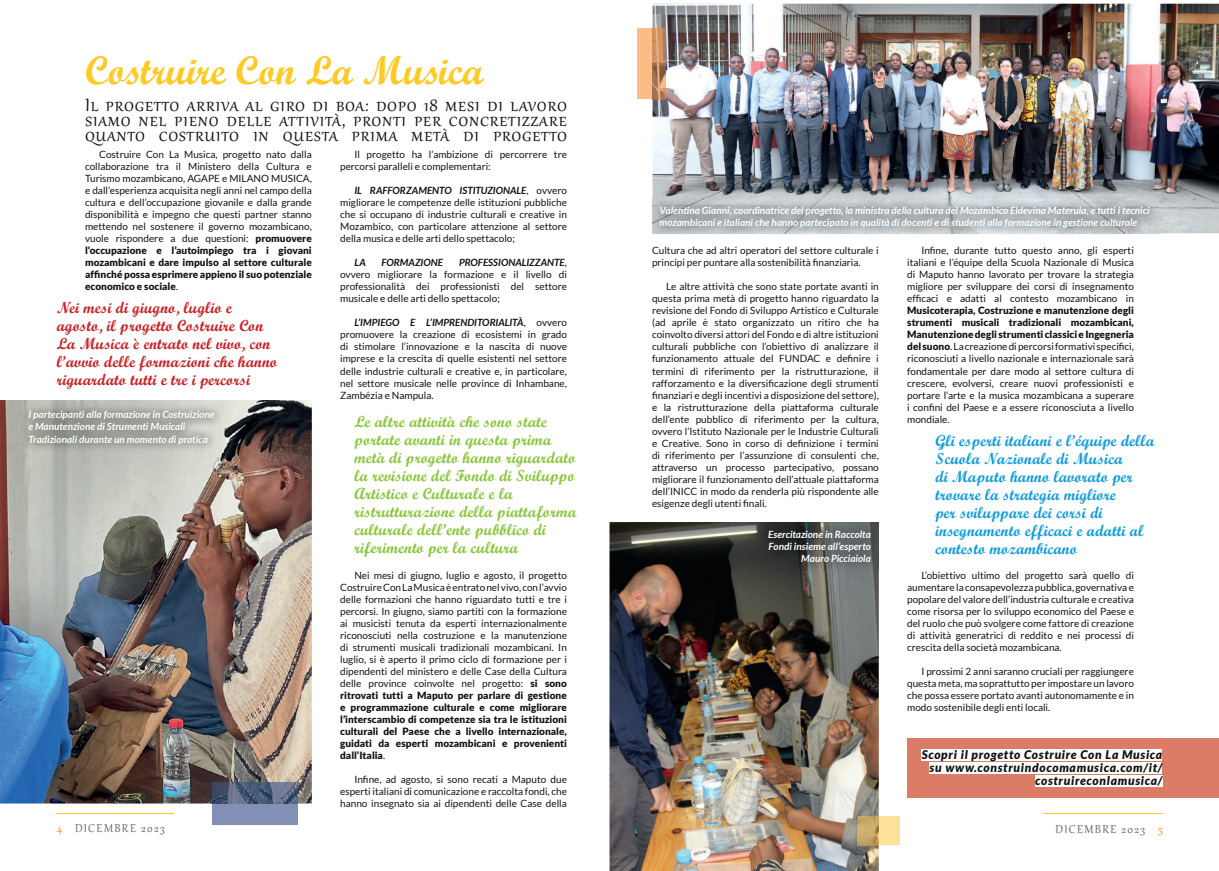
<style>
.page{position:relative;width:1219px;height:871px;background:#fff}
.page>*{position:absolute;margin:0;border:0;box-sizing:border-box;transform-origin:0 0}
.t1{font:40px "Script MT Bold";color:#feca26}
.t2{font:22px "Gabriola";letter-spacing:.03em;color:#101315}
.t3{font:16px/18px "Script MT Bold";letter-spacing:.01em;color:#8bc63f}
.t4{font:16px/18px "Script MT Bold";letter-spacing:.01em;color:#149dd9}
.t5{font:16px/18px "Script MT Bold";letter-spacing:.01em;color:#c62529}
.t6{font:14px "Gabriola";letter-spacing:.1em;color:#5b5e5f}
.t7{font:italic 900 12px/13px "Lato";letter-spacing:.06em;color:#101315;text-align:right}
.t8{font:10px/12px "Lato";color:#101315;text-align:justify}
.t9{font:italic 700 10px/12px "Lato";color:#fff}
.t10{font:italic 700 10px "Lato";letter-spacing:.005em;color:#101315}
.s1{font-weight:900}
.s2{font-weight:700;font-style:italic}
.s3{color:#f58322}
</style>
<div class="page">
<hr style="left:57px;top:812px;width:117px;height:1px;background:#feca26">
<hr style="left:57px;top:813px;width:117px;height:1px;background:#feca26">
<hr style="left:1044px;top:812px;width:119px;height:1px;background:#feca26">
<hr style="left:1044px;top:813px;width:119px;height:1px;background:#feca26">
<img style="left:0;top:400px;width:312px;height:403px">
<img style="left:20px;top:402px;width:203px;height:50px">
<div style="left:213px;top:803px;width:85px;height:21px;background:#8290b7"></div>
<img style="left:213px;top:782px;width:85px;height:21px">
<img style="left:653px;top:4px;width:566px;height:229px">
<img style="left:609px;top:522px;width:270px;height:348px">
<div style="left:907px;top:737px;width:312px;height:60px;background:#db7d66"></div>
<div style="left:922px;top:749px;width:240px;height:11px;background:#fff"></div>
<div style="left:930px;top:762px;width:232px;height:11px;background:#fff"></div>
<div style="left:1035px;top:775px;width:127px;height:11px;background:#fff"></div>
<div style="left:637px;top:28px;width:16px;height:71px;background:#fbbc86"></div>
<img style="left:653px;top:28px;width:13px;height:71px">
<div style="left:879px;top:816px;width:21px;height:28px;background:#ffe299"></div>
<img style="left:857px;top:816px;width:22px;height:28px">
<img style="left:760px;top:522px;width:119px;height:48px">
<img style="left:652px;top:198px;width:506px;height:36px">
<img style="left:653px;top:198px;width:505px;height:35px">
<h1 class="t1" style="left:85px;top:46px;width:400px">Costruire Con La Musica</h1>
<h2 class="t2" style="left:85px;top:90px;width:483px">IL PROGETTO ARRIVA AL GIRO DI BOA: DOPO 18 MESI DI LAVORO</h2>
<h2 class="t2" style="left:85px;top:105px;width:483px">SIAMO NEL PIENO DELLE ATTIVITÀ, PRONTI PER CONCRETIZZARE</h2>
<h2 class="t2" style="left:85px;top:120px;width:483px">QUANTO COSTRUITO IN QUESTA PRIMA METÀ DI PROGETTO</h2>
<p class="t8" style="left:85px;top:148px;width:228px;text-indent:14px">Costruire Con La Musica, progetto nato dalla collaborazione tra il Ministero della Cultura e Turismo mozambicano, AGAPE e MILANO MUSICA, e dall’esperienza acquisita negli anni nel campo della cultura e dell’occupazione giovanile e dalla grande disponibilità e impegno che questi partner stanno mettendo nel sostenere il governo mozambicano, vuole rispondere a due questioni: <span class="s1">promuovere l’occupazione e l’autoimpiego tra i giovani mozambicani e dare impulso al settore culturale affinché possa esprimere appieno il suo potenziale economico e sociale</span>.</p>
<p class="t8" style="left:340px;top:148px;width:228px;text-indent:14px">Il progetto ha l’ambizione di percorrere tre percorsi paralleli e complementari:</p>
<p class="t8" style="left:340px;top:184px;width:228px;text-indent:14px"><span class="s2">IL RAFFORZAMENTO ISTITUZIONALE</span>, ovvero migliorare le competenze delle istituzioni pubbliche che si occupano di industrie culturali e creative in Mozambico, con particolare attenzione al settore della musica e delle arti dello spettacolo;</p>
<p class="t10" style="left:354px;top:257px;width:13px">LA</p>
<p class="t10" style="left:382px;top:257px;width:63px">FORMAZIONE</p>
<p class="t8" style="left:340px;top:256px;width:228px;text-indent:119px"><span class="s2">PROFESSIONALIZZANTE</span>, ovvero migliorare la formazione e il livello di professionalità dei professionisti del settore musicale e delle arti dello spettacolo;</p>
<p class="t8" style="left:340px;top:316px;width:228px;text-indent:14px"><span class="s2">L’IMPIEGO E L’IMPRENDITORIALITÀ</span>, ovvero promuovere la creazione di ecosistemi in grado di stimolare l’innovazione e la nascita di nuove imprese e la crescita di quelle esistenti nel settore delle industrie culturali e creative e, in particolare, nel settore musicale nelle province di Inhambane, Zambézia e Nampula.</p>
<h3 class="t5" style="left:57px;top:298px;width:222px">Nei mesi di giugno, luglio e agosto, il progetto Costruire Con<br>La Musica è entrato nel vivo, con l’avvio delle formazioni che hanno riguardato tutti e tre i percorsi</h3>
<p class="t9" style="left:28px;top:409px;width:188px">I partecipanti alla formazione in Costruizione e Manutenzione di Strumenti Musicali<br>Tradizionali durante un momento di pratica</p>
<p class="t3" style="left:354px;top:412px;width:224px">Le altre attività che sono state portate avanti in questa prima metà di progetto hanno riguardato la revisione del Fondo di Sviluppo<br>Artistico e Culturale e la ristrutturazione della piattaforma culturale dell’ente pubblico di riferimento per la cultura</p>
<p class="t8" style="left:340px;top:568px;width:228px;text-indent:14px">Nei mesi di giugno, luglio e agosto, il progetto Costruire Con La Musica è entrato nel vivo, con l’avvio delle formazioni che hanno riguardato tutti e tre i percorsi. In giugno, siamo partiti con la formazione ai musicisti tenuta da esperti internazionalmente riconosciuti nella costruzione e la manutenzione di strumenti musicali tradizionali mozambicani. In luglio, si è aperto il primo ciclo di formazione per i dipendenti del ministero e delle Case della Cultura delle province coinvolte nel progetto: <span class="s1">si sono ritrovati tutti a Maputo per parlare di gestione e programmazione culturale e come migliorare l’interscambio di competenze sia tra le istituzioni culturali del Paese che a livello internazionale, guidati da esperti mozambicani e provenienti dall’Italia</span>.</p>
<p class="t8" style="left:340px;top:772px;width:228px;text-indent:14px">Infine, ad agosto, si sono recati a Maputo due esperti italiani di comunicazione e raccolta fondi, che hanno insegnato sia ai dipendenti delle Case della</p>
<p class="t9" style="left:659px;top:205px;width:492px">Valentina Gianni, coordinatrice del progetto, la ministra della cultura del Mozambico Eldevina Materula, e tutti i tecnici mozambicani e italiani che hanno partecipato in qualità di docenti e di studenti alla formazione in gestione culturale</p>
<p class="t8" style="left:652px;top:244px;width:228px">Cultura che ad altri operatori del settore culturale i principi per puntare alla sostenibilità finanziaria.</p>
<p class="t8" style="left:652px;top:280px;width:228px;text-indent:14px">Le altre attività che sono state portate avanti in questa prima metà di progetto hanno riguardato la revisione del Fondo di Sviluppo Artistico e Culturale (ad aprile è stato organizzato un ritiro che ha coinvolto diversi attori del Fondo e di altre istituzioni culturali pubbliche con l’obiettivo di analizzare il funzionamento attuale del FUNDAC e definire i termini di riferimento per la ristrutturazione, il rafforzamento e la diversificazione degli strumenti finanziari e degli incentivi a disposizione del settore), e la ristrutturazione della piattaforma culturale dell’ente pubblico di riferimento per la cultura, ovvero l’Istituto Nazionale per le Industrie Culturali e Creative. Sono in corso di definizione i termini di riferimento per l’assunzione di consulenti che, attraverso un processo partecipativo, possano migliorare il funzionamento dell’attuale piattaforma dell’INICC in modo da renderla più rispondente alle esigenze degli utenti finali.</p>
<p class="t9" style="left:768px;top:528px;width:104px;text-align:right">Esercitazione in Raccolta<br>Fondi insieme all’esperto<br>Mauro Picciaiola</p>
<p class="t8" style="left:907px;top:244px;width:228px;text-indent:14px">Infine, durante tutto questo anno, gli esperti italiani e l’équipe della Scuola Nazionale di Musica di Maputo hanno lavorato per trovare la strategia migliore per sviluppare dei corsi di insegnamento efficaci e adatti al contesto mozambicano in</p>
<p class="t8" style="left:907px;top:304px;width:228px"><span class="s1">Musicoterapia, Costruzione e manutenzione degli strumenti musicali tradizionali mozambicani, Manutenzione degli strumenti classici e Ingegneria del suono</span>. La creazione di percorsi formativi specifici, riconosciuti a livello nazionale e internazionale sarà fondamentale per dare modo al settore cultura di crescere, evolversi, creare nuovi professionisti e portare l’arte e la musica mozambicana a superare i confini del Paese e a essere riconosciuta a livello mondiale.</p>
<h3 class="t4" style="left:935px;top:431px;width:221px">Gli esperti italiani e l’équipe della<br>Scuola Nazionale di Musica<br>di Maputo hanno lavorato per trovare la strategia migliore<br>per sviluppare dei corsi di insegnamento efficaci e adatti al contesto mozambicano</h3>
<p class="t8" style="left:907px;top:568px;width:228px;text-indent:14px">L’obiettivo ultimo del progetto sarà quello di aumentare la consapevolezza pubblica, governativa e popolare del valore dell’industria culturale e creativa come risorsa per lo sviluppo economico del Paese e del ruolo che può svolgere come fattore di creazione di attività generatrici di reddito e nei processi di crescita della società mozambicana.</p>
<p class="t8" style="left:907px;top:664px;width:228px;text-indent:14px">I prossimi 2 anni saranno cruciali per raggiungere questa meta, ma soprattutto per impostare un lavoro che possa essere portato avanti autonomamente e in modo sostenibile degli enti locali.</p>
<p class="t7" style="left:922px;top:748px;width:242px">Scopri il progetto Costruire Con La Musica su www.construindocomamusica.com/it/ costruireconlamusica/</p>
<h3 class="t6" style="left:57px;top:819px;width:109px"><span class="s3">4</span> DICEMBRE 2023</h3>
<h3 class="t6" style="left:1056px;top:819px;width:109px">DICEMBRE 2023 <span class="s3">5</span></h3>
</div>
